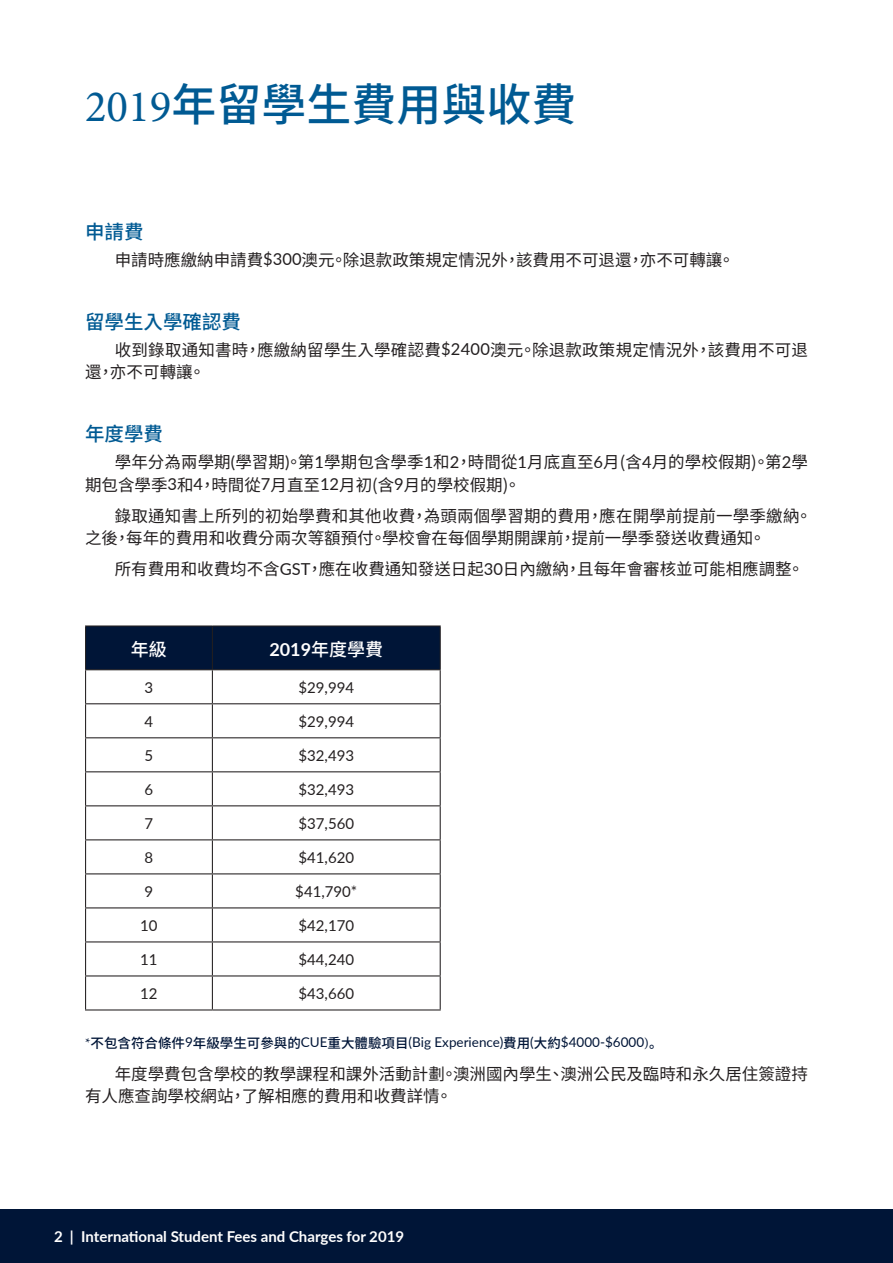
<style>
.page{position:relative;width:893px;height:1263px;background:#fff}
.page>*{position:absolute;margin:0;border:0;box-sizing:border-box;transform-origin:0 0}
.Body_Copy{font:500 45px "Noto Sans CJ Ksc";color:#005a93}
.Body_Copy-2{font:500 19.5px "Noto Sans CJ Ksc";color:#005a93}
.Body_Copy-3{font:700 18px "Lato";color:#fff}
.Body_Copy-4{font:500 18px "Noto Sans CJ Ksc";color:#fff}
.Body_Copy-5{font:16.5px/22.5px "Noto Sans CJ Ksc";color:#231f20}
.Body_Copy-6{font:15px "Lato";color:#231f20}
.t1{font:700 15px "Lato";color:#fff}
.Body_Copy-7{font:13.5px "Lato";color:#001537}
.s1{font-family:"Minion Pro";font-weight:400}
.s2{font-family:"Lato"}
.s3{font-family:"Noto Sans CJ Ksc";font-weight:500}
.s4{font-family:"Minion Pro"}
</style>
<div class="page">
<div style="left:86px;top:626px;width:354px;height:43px;background:#001537"></div>
<hr style="left:85px;top:625px;width:127px;height:1px;background:#231f20">
<hr style="left:85px;top:626px;width:1px;height:43px;background:#231f20">
<hr style="left:212px;top:625px;width:229px;height:1px;background:#231f20">
<hr style="left:212px;top:626px;width:1px;height:43px;background:#231f20">
<hr style="left:440px;top:626px;width:1px;height:43px;background:#231f20">
<hr style="left:85px;top:669px;width:127px;height:1px;background:#231f20">
<hr style="left:85px;top:670px;width:1px;height:33px;background:#231f20">
<hr style="left:212px;top:669px;width:229px;height:1px;background:#231f20">
<hr style="left:212px;top:670px;width:1px;height:33px;background:#231f20">
<hr style="left:440px;top:670px;width:1px;height:33px;background:#231f20">
<hr style="left:85px;top:703px;width:127px;height:1px;background:#231f20">
<hr style="left:85px;top:704px;width:1px;height:33px;background:#231f20">
<hr style="left:212px;top:703px;width:229px;height:1px;background:#231f20">
<hr style="left:212px;top:704px;width:1px;height:33px;background:#231f20">
<hr style="left:440px;top:704px;width:1px;height:33px;background:#231f20">
<hr style="left:85px;top:737px;width:127px;height:1px;background:#231f20">
<hr style="left:85px;top:738px;width:1px;height:33px;background:#231f20">
<hr style="left:212px;top:737px;width:229px;height:1px;background:#231f20">
<hr style="left:212px;top:738px;width:1px;height:33px;background:#231f20">
<hr style="left:440px;top:738px;width:1px;height:33px;background:#231f20">
<hr style="left:85px;top:771px;width:127px;height:1px;background:#231f20">
<hr style="left:85px;top:772px;width:1px;height:33px;background:#231f20">
<hr style="left:212px;top:771px;width:229px;height:1px;background:#231f20">
<hr style="left:212px;top:772px;width:1px;height:33px;background:#231f20">
<hr style="left:440px;top:772px;width:1px;height:33px;background:#231f20">
<hr style="left:85px;top:805px;width:127px;height:1px;background:#231f20">
<hr style="left:85px;top:806px;width:1px;height:33px;background:#231f20">
<hr style="left:212px;top:805px;width:229px;height:1px;background:#231f20">
<hr style="left:212px;top:806px;width:1px;height:33px;background:#231f20">
<hr style="left:440px;top:806px;width:1px;height:33px;background:#231f20">
<hr style="left:85px;top:839px;width:127px;height:1px;background:#231f20">
<hr style="left:85px;top:840px;width:1px;height:33px;background:#231f20">
<hr style="left:212px;top:839px;width:229px;height:1px;background:#231f20">
<hr style="left:212px;top:840px;width:1px;height:33px;background:#231f20">
<hr style="left:440px;top:840px;width:1px;height:33px;background:#231f20">
<hr style="left:85px;top:873px;width:127px;height:1px;background:#231f20">
<hr style="left:85px;top:874px;width:1px;height:33px;background:#231f20">
<hr style="left:212px;top:873px;width:229px;height:1px;background:#231f20">
<hr style="left:212px;top:874px;width:1px;height:33px;background:#231f20">
<hr style="left:440px;top:874px;width:1px;height:33px;background:#231f20">
<hr style="left:85px;top:907px;width:127px;height:1px;background:#231f20">
<hr style="left:85px;top:908px;width:1px;height:33px;background:#231f20">
<hr style="left:212px;top:907px;width:229px;height:1px;background:#231f20">
<hr style="left:212px;top:908px;width:1px;height:33px;background:#231f20">
<hr style="left:440px;top:908px;width:1px;height:33px;background:#231f20">
<hr style="left:85px;top:941px;width:127px;height:1px;background:#231f20">
<hr style="left:85px;top:942px;width:1px;height:33px;background:#231f20">
<hr style="left:212px;top:941px;width:229px;height:1px;background:#231f20">
<hr style="left:212px;top:942px;width:1px;height:33px;background:#231f20">
<hr style="left:440px;top:942px;width:1px;height:33px;background:#231f20">
<hr style="left:85px;top:975px;width:127px;height:1px;background:#231f20">
<hr style="left:85px;top:976px;width:1px;height:33px;background:#231f20">
<hr style="left:212px;top:975px;width:229px;height:1px;background:#231f20">
<hr style="left:212px;top:976px;width:1px;height:33px;background:#231f20">
<hr style="left:440px;top:976px;width:1px;height:33px;background:#231f20">
<hr style="left:85px;top:1009px;width:127px;height:1px;background:#231f20">
<hr style="left:212px;top:1009px;width:229px;height:1px;background:#231f20">
<div style="left:0;top:1209px;width:893px;height:54px;background:#001537"></div>
<p class="Body_Copy" style="left:85px;top:79px;width:493px"><span class="s1">2019</span>年留學生費用與收費</p>
<p class="Body_Copy-2" style="left:85px;top:221px;width:60px">申請費</p>
<p class="Body_Copy-5" style="left:115px;top:249px;width:621px">申請時應繳納申請費<span class="s2">$300</span>澳元。除退款政策規定情況外，該費用不可退還，亦不可轉讓。</p>
<p class="Body_Copy-2" style="left:85px;top:311px;width:157px">留學生入學確認費</p>
<p class="Body_Copy-5" style="left:85px;top:339px;width:724px;text-indent:30px">收到錄取通知書時，應繳納留學生入學確認費<span class="s2">$2400</span>澳元。除退款政策規定情況外，該費用不可退還，亦不可轉讓。</p>
<p class="Body_Copy-2" style="left:85px;top:423px;width:79px">年度學費</p>
<p class="Body_Copy-5" style="left:85px;top:451px;width:724px;text-indent:30px">學年分為兩學期<span class="s2">(</span>學習期<span class="s2">)</span>。第<span class="s2">1</span>學期包含學季<span class="s2">1</span>和<span class="s2">2</span>，時間從<span class="s2">1</span>月底直至<span class="s2">6</span>月(含<span class="s2">4</span>月的學校假期)。第<span class="s2">2</span>學期包含學季<span class="s2">3</span>和<span class="s2">4</span>，時間從<span class="s2">7</span>月直至<span class="s2">12</span>月初(含<span class="s2">9</span>月的學校假期)。</p>
<p class="Body_Copy-5" style="left:85px;top:505px;width:728px;text-indent:30px">錄取通知書上所列的初始學費和其他收費，為頭兩個學習期的費用，應在開學前提前一學季繳納。之後，每年的費用和收費分兩次等額預付。學校會在每個學期開課前，提前一學季發送收費通知。</p>
<p class="Body_Copy-5" style="left:115px;top:558px;width:691px">所有費用和收費均不含<span class="s2">GST</span>，應在收費通知發送日起<span class="s2">30</span>日內繳納，且每年會審核並可能相應調整。</p>
<p class="Body_Copy-4" style="left:131px;top:639px;width:37px">年級</p>
<p class="Body_Copy-3" style="left:269px;top:636px;width:115px">2019<span class="s3">年度學費</span></p>
<p class="Body_Copy-6" style="left:145px;top:677px;width:10px">3</p>
<p class="Body_Copy-6" style="left:298px;top:677px;width:57px">$29,994</p>
<p class="Body_Copy-6" style="left:145px;top:711px;width:10px">4</p>
<p class="Body_Copy-6" style="left:298px;top:711px;width:57px">$29,994</p>
<p class="Body_Copy-6" style="left:145px;top:745px;width:10px">5</p>
<p class="Body_Copy-6" style="left:298px;top:745px;width:57px">$32,493</p>
<p class="Body_Copy-6" style="left:145px;top:779px;width:10px">6</p>
<p class="Body_Copy-6" style="left:298px;top:779px;width:57px">$32,493</p>
<p class="Body_Copy-6" style="left:145px;top:813px;width:10px">7</p>
<p class="Body_Copy-6" style="left:298px;top:813px;width:57px">$37,560</p>
<p class="Body_Copy-6" style="left:145px;top:847px;width:10px">8</p>
<p class="Body_Copy-6" style="left:298px;top:847px;width:57px">$41,620</p>
<p class="Body_Copy-6" style="left:145px;top:881px;width:10px">9</p>
<p class="Body_Copy-6" style="left:295px;top:881px;width:63px">$41,790*</p>
<p class="Body_Copy-6" style="left:140px;top:915px;width:19px">10</p>
<p class="Body_Copy-6" style="left:298px;top:915px;width:57px">$42,170</p>
<p class="Body_Copy-6" style="left:140px;top:949px;width:19px">11</p>
<p class="Body_Copy-6" style="left:298px;top:949px;width:57px">$44,240</p>
<p class="Body_Copy-6" style="left:140px;top:983px;width:19px">12</p>
<p class="Body_Copy-6" style="left:298px;top:983px;width:57px">$43,660</p>
<p class="Body_Copy-7" style="left:85px;top:1033px;width:579px"><span class="s4">*</span><span class="s3">不包含符合條件</span>9<span class="s3">年級學生可參與的</span>CUE<span class="s3">重大體驗項目</span>(Big Experience)<span class="s3">費用</span>(<span class="s3">大約</span>$4000-$6000<span class="s4">)</span><span class="s3">。</span></p>
<p class="Body_Copy-5" style="left:85px;top:1063px;width:724px;text-indent:30px">年度學費包含學校的教學課程和課外活動計劃。澳洲國內學生、澳洲公民及臨時和永久居住簽證持有人應查詢學校網站，了解相應的費用和收費詳情。</p>
<p class="t1" style="left:54px;top:1225px;width:352px">2 | International Student Fees and Charges for 2019</p>
</div>
